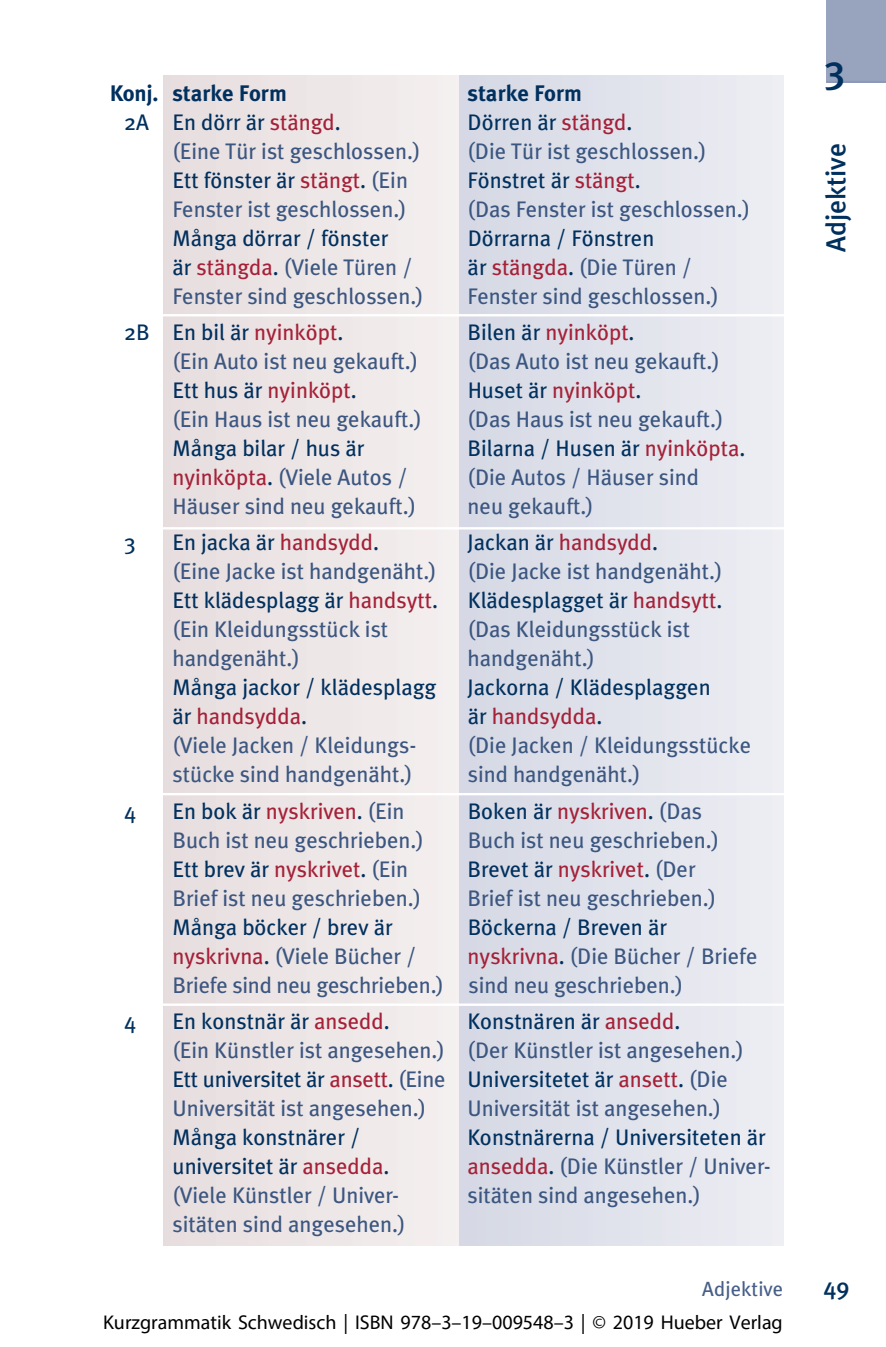
<style>
.page{position:relative;width:886px;height:1347px;background:#fff}
.page>*{position:absolute;margin:0;border:0;box-sizing:border-box;transform-origin:0 0}
.t1{font:500 40px "Meta Plus";color:#00305e}
.t2{font:500 27.5px "Meta Plus";color:#00305e}
.t3{font:500 24px "Meta Plus";color:#00305e}
.t4{font:22.5px/29px "Meta Plus";color:#3b5680}
.t5{font:22.5px "Meta Plus";color:#00305e}
.t6{font:22.5px "Meta Plus";color:#a52138}
.t7{font:700 22.5px "Meta Plus";letter-spacing:.005em;color:#00305e}
.t8{font:20.5px "Meta Plus";letter-spacing:.005em;color:#475f88}
.t9{font:20px "Myriad Pro";color:#000}
.s1{color:#a52138}
.s2{color:#3b5680}
.s3{color:#00305e}
</style>
<div class="page">
<div style="left:163px;top:75px;width:306px;height:1170px;background:#eee6e7"></div>
<div style="left:459px;top:75px;width:324px;height:1170px;background:#e0e3ec"></div>
<div style="left:826px;top:0;width:60px;height:83px;background:#98a3be"></div>
<hr style="left:826px;top:81px;width:60px;height:2px;background:#8c98b6">
<hr style="left:134px;top:314px;width:693px;height:2px;background:#fff">
<hr style="left:134px;top:527px;width:693px;height:2px;background:#fff">
<hr style="left:134px;top:793px;width:693px;height:2px;background:#fff">
<hr style="left:134px;top:1003px;width:693px;height:2px;background:#fff">
<p class="t7" style="left:110px;top:84px;width:178px">Konj. starke Form</p>
<p class="t7" style="left:468px;top:84px;width:116px">starke Form</p>
<p class="t5" style="left:124px;top:113px;width:218px">2A En dörr är <span class="s1">stängd</span>.</p>
<p class="t5" style="left:468px;top:113px;width:166px">Dörren är <span class="s1">stängd</span>.</p>
<p class="t4" style="left:172px;top:138px;width:250px">(Eine Tür ist geschlossen.)</p>
<p class="t4" style="left:468px;top:138px;width:240px">(Die Tür ist geschlossen.)</p>
<p class="t5" style="left:172px;top:171px;width:237px">Ett fönster är <span class="s1">stängt</span>. <span class="s2">(Ein</span></p>
<p class="t5" style="left:468px;top:171px;width:175px">Fönstret är <span class="s1">stängt</span>.</p>
<p class="t4" style="left:172px;top:196px;width:236px">Fenster ist geschlossen.)</p>
<p class="t4" style="left:468px;top:196px;width:284px">(Das Fenster ist geschlossen.)</p>
<p class="t5" style="left:172px;top:229px;width:217px">Många dörrar / fönster</p>
<p class="t5" style="left:468px;top:229px;width:188px">Dörrarna / Fönstren</p>
<p class="t4" style="left:172px;top:254px;width:242px"><span class="s3">är</span> <span class="s1">stängda</span><span class="s3">.</span> (Viele Türen /</p>
<p class="t4" style="left:468px;top:254px;width:226px"><span class="s3">är</span> <span class="s1">stängda</span><span class="s3">.</span> (Die Türen /</p>
<p class="t4" style="left:172px;top:283px;width:253px">Fenster sind geschlossen.)</p>
<p class="t4" style="left:468px;top:283px;width:253px">Fenster sind geschlossen.)</p>
<p class="t5" style="left:124px;top:323px;width:221px">2B En bil är <span class="s1">nyinköpt</span>.</p>
<p class="t5" style="left:468px;top:323px;width:168px">Bilen är <span class="s1">nyinköpt</span>.</p>
<p class="t4" style="left:172px;top:348px;width:247px">(Ein Auto ist neu gekauft.)</p>
<p class="t4" style="left:468px;top:348px;width:254px">(Das Auto ist neu gekauft.)</p>
<p class="t5" style="left:172px;top:381px;width:186px">Ett hus är <span class="s1">nyinköpt</span>.</p>
<p class="t5" style="left:468px;top:381px;width:175px">Huset är <span class="s1">nyinköpt</span>.</p>
<p class="t4" style="left:172px;top:406px;width:251px">(Ein Haus ist neu gekauft.)</p>
<p class="t4" style="left:468px;top:406px;width:257px">(Das Haus ist neu gekauft.)</p>
<p class="t5" style="left:172px;top:439px;width:193px">Många bilar / hus är</p>
<p class="t5" style="left:468px;top:439px;width:279px">Bilarna / Husen är <span class="s1">nyinköpta</span>.</p>
<p class="t4" style="left:172px;top:464px;width:237px"><span class="s1">nyinköpta</span><span class="s3">.</span> (Viele Autos /</p>
<p class="t4" style="left:468px;top:464px;width:233px">(Die Autos / Häuser sind</p>
<p class="t4" style="left:172px;top:493px;width:245px">Häuser sind neu gekauft.)</p>
<p class="t4" style="left:468px;top:493px;width:128px">neu gekauft.)</p>
<p class="t5" style="left:124px;top:534px;width:13px">3</p>
<p class="t5" style="left:172px;top:534px;width:208px">En jacka är <span class="s1">handsydd</span>.</p>
<p class="t5" style="left:468px;top:534px;width:192px">Jackan är <span class="s1">handsydd</span>.</p>
<p class="t4" style="left:172px;top:558px;width:266px">(Eine Jacke ist handgenäht.)</p>
<p class="t4" style="left:468px;top:558px;width:256px">(Die Jacke ist handgenäht.)</p>
<p class="t5" style="left:172px;top:592px;width:267px">Ett klädesplagg är <span class="s1">handsytt</span>.</p>
<p class="t5" style="left:468px;top:592px;width:256px">Klädesplagget är <span class="s1">handsytt</span>.</p>
<p class="t4" style="left:172px;top:616px;width:217px">(Ein Kleidungsstück ist</p>
<p class="t4" style="left:468px;top:616px;width:224px">(Das Kleidungsstück ist</p>
<p class="t4" style="left:172px;top:645px;width:129px">handgenäht.)</p>
<p class="t4" style="left:468px;top:645px;width:129px">handgenäht.)</p>
<p class="t5" style="left:172px;top:679px;width:265px">Många jackor / klädesplagg</p>
<p class="t5" style="left:468px;top:679px;width:245px">Jackorna / Klädesplaggen</p>
<p class="t6" style="left:172px;top:708px;width:136px"><span class="s3">är</span> handsydda<span class="s3">.</span></p>
<p class="t6" style="left:468px;top:708px;width:136px"><span class="s3">är</span> handsydda<span class="s3">.</span></p>
<p class="t4" style="left:173px;top:732px;width:245px">(Viele Jacken / Kleidungs-</p>
<p class="t4" style="left:468px;top:732px;width:285px">(Die Jacken / Kleidungsstücke</p>
<p class="t4" style="left:173px;top:761px;width:242px">stücke sind handgenäht.)</p>
<p class="t4" style="left:468px;top:761px;width:174px">sind handgenäht.)</p>
<p class="t5" style="left:124px;top:802px;width:14px">4</p>
<p class="t6" style="left:173px;top:802px;width:233px"><span class="s3">En bok är</span> nyskriven<span class="s3">.</span> <span class="s2">(Ein</span></p>
<p class="t6" style="left:468px;top:802px;width:236px"><span class="s3">Boken är</span> nyskriven<span class="s3">.</span> <span class="s2">(Das</span></p>
<p class="t4" style="left:172px;top:827px;width:253px">Buch ist neu geschrieben.)</p>
<p class="t4" style="left:468px;top:827px;width:253px">Buch ist neu geschrieben.)</p>
<p class="t5" style="left:172px;top:860px;width:237px">Ett brev är <span class="s1">nyskrivet</span>. <span class="s2">(Ein</span></p>
<p class="t5" style="left:468px;top:860px;width:229px">Brevet är <span class="s1">nyskrivet</span>. <span class="s2">(Der</span></p>
<p class="t4" style="left:172px;top:885px;width:250px">Brief ist neu geschrieben.)</p>
<p class="t4" style="left:468px;top:885px;width:250px">Brief ist neu geschrieben.)</p>
<p class="t5" style="left:172px;top:918px;width:222px">Många böcker / brev är</p>
<p class="t5" style="left:468px;top:918px;width:201px">Böckerna / Breven är</p>
<p class="t4" style="left:172px;top:943px;width:245px"><span class="s1">nyskrivna</span><span class="s3">.</span> (Viele Bücher /</p>
<p class="t4" style="left:172px;top:943px;width:586px;text-indent:295px"><span class="s1">nyskrivna</span><span class="s3">.</span> (Die Bücher / Briefe<br>Briefe sind neu geschrieben.) sind neu geschrieben.)</p>
<p class="t5" style="left:124px;top:1012px;width:14px">4</p>
<p class="t5" style="left:172px;top:1012px;width:219px">En konstnär är <span class="s1">ansedd</span>.</p>
<p class="t4" style="left:172px;top:1008px;width:573px;text-indent:295px"><span class="s3">Konstnären är</span> <span class="s1">ansedd</span><span class="s3">.<br></span>(Ein Künstler ist angesehen.) (Der Künstler ist angesehen.)<br><span class="s3">Ett universitet är</span> <span class="s1">ansett</span><span class="s3">.</span> (Eine <span class="s3">Universitetet är</span> <span class="s1">ansett</span><span class="s3">.</span> (Die Universität ist angesehen.)</p>
<p class="t4" style="left:468px;top:1095px;width:255px">Universität ist angesehen.)</p>
<p class="t5" style="left:172px;top:1128px;width:189px">Många konstnärer /</p>
<p class="t5" style="left:468px;top:1128px;width:300px">Konstnärerna / Universiteten är</p>
<p class="t5" style="left:172px;top:1157px;width:218px">universitet är <span class="s1">ansedda</span>.</p>
<p class="t4" style="left:468px;top:1153px;width:305px"><span class="s1">ansedda</span><span class="s3">.</span> (Die Künstler / Univer-</p>
<p class="t4" style="left:172px;top:1182px;width:228px">(Viele Künstler / Univer-</p>
<p class="t4" style="left:468px;top:1182px;width:235px">sitäten sind angesehen.)</p>
<p class="t4" style="left:172px;top:1211px;width:235px">sitäten sind angesehen.)</p>
<h1 class="t1" style="left:825px;top:53px;width:22px">3</h1>
<p class="t2" style="left:825px;top:252px;width:110px;rotate:-90deg">Adjektive</p>
<p class="t8" style="left:702px;top:1280px;width:82px">Adjektive</p>
<p class="t3" style="left:823px;top:1277px;width:28px">49</p>
<p class="t9" style="left:103px;top:1309px;width:681px">Kurzgrammatik Schwedisch | ISBN 978–3–19–009548–3 | © 2019 Hueber Verlag</p>
</div>
